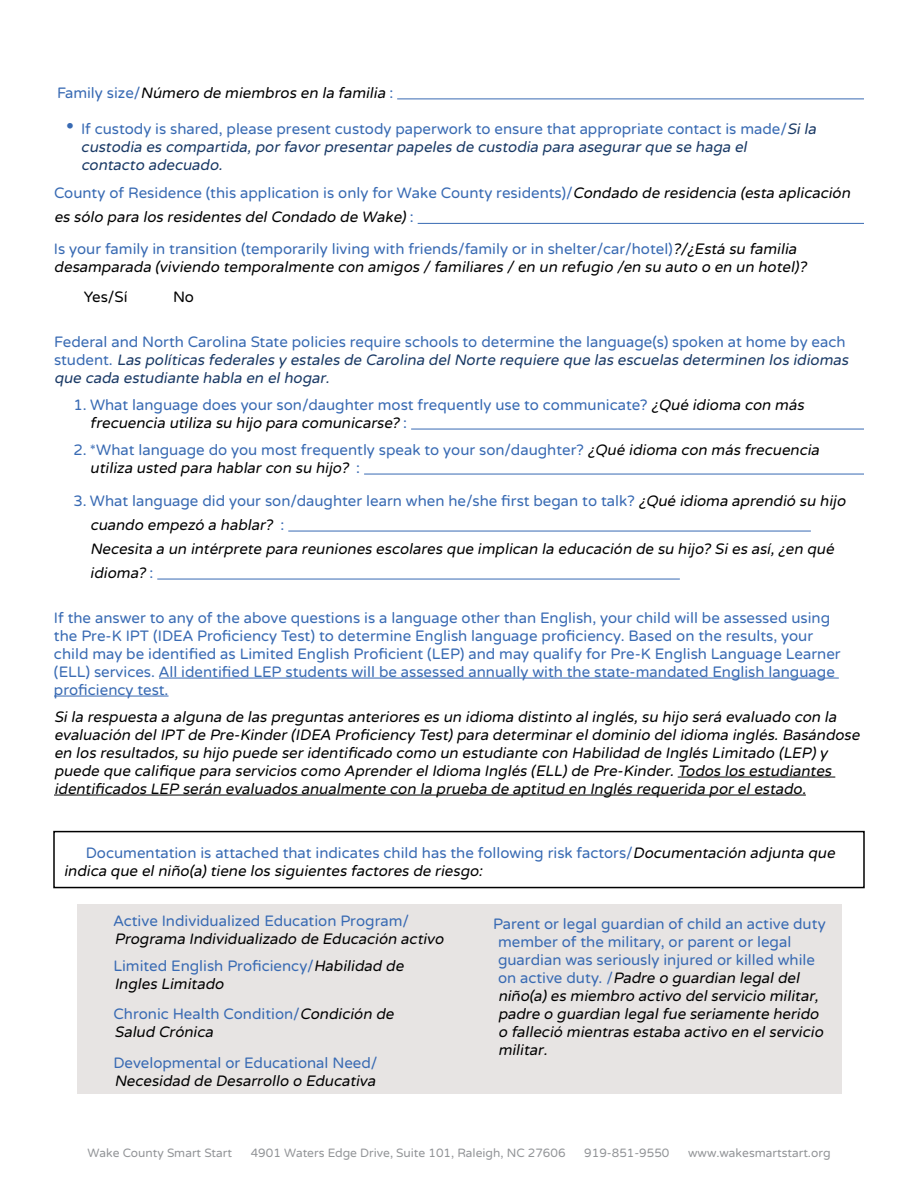
<style>
.page{position:relative;width:918px;height:1188px;background:#fff}
.page>*{position:absolute;margin:0;border:0;box-sizing:border-box;transform-origin:0 0}
.t1{font:italic 15px/18px "Varela Round";color:#000}
.t2{font:15px/18px "Varela Round";color:#386ab3}
.t3{font:italic 15px/18px "Varela Round";color:#193965}
.t4{font:15px "Varela Round";letter-spacing:-.01em;color:#000}
.t5{font:12px "Varela Round";color:#939598}
.s1{font-style:normal;color:#386ab3}
.s2{font-style:normal;font-size:21px;color:#386ab3}
.s3{font-style:italic;color:#000}
</style>
<div class="page">
<hr style="left:397px;top:99px;width:467px;height:1px;background:#386ab3">
<hr style="left:418px;top:223px;width:446px;height:1px;background:#386ab3">
<hr style="left:411px;top:429px;width:453px;height:1px;background:#386ab3">
<hr style="left:364px;top:474px;width:500px;height:1px;background:#386ab3">
<hr style="left:288px;top:531px;width:523px;height:1px;background:#386ab3">
<hr style="left:157px;top:579px;width:523px;height:1px;background:#386ab3">
<hr style="left:159px;top:678px;width:680px;height:1px;background:#386ab3">
<hr style="left:54px;top:696px;width:115px;height:1px;background:#386ab3">
<hr style="left:678px;top:777px;width:157px;height:1px;background:#000">
<hr style="left:54px;top:795px;width:752px;height:1px;background:#000">
<div style="left:77px;top:904px;width:764px;height:190px;background:#e7e4e3"></div>
<div style="left:53px;top:831px;width:812px;height:57px;border:2px solid #000"></div>
<p class="t1" style="left:57px;top:84px;width:338px"><span class="s1">Fa m i l y s i z e /</span> Número de miembros en la familia <span class="s1">:</span></p>
<p class="t3" style="left:81px;top:120px;width:740px;text-indent:-15px"><span class="s2">•</span> <span class="s1">If custody is shared, please present custody paperwork to ensure that appropriate contact is made/</span>Sila custodia es compartida,porfavorpresentarpapeles de custodia para asegurarque se haga el contacto adecuado.</p>
<p class="t1" style="left:54px;top:182px;width:801px;line-height:24px"><span class="s1">County of Residence (this application is only for Wake County residents)/</span>Condado de residencia (esta aplicación es sólo para los residentes delCondado de Wake)<span class="s1">:</span></p>
<p class="t1" style="left:54px;top:240px;width:757px"><span class="s1">Is your family in transition (temporarily living with friends/family or in shelter/car/hotel)</span>?/¿Está su familia desamparada (viviendo temporalmente con amigos / familiares / en un refugio /en su auto o en un hotel)?</p>
<p class="t4" style="left:84px;top:288px;width:45px">Yes/Sí</p>
<p class="t4" style="left:173px;top:288px;width:22px">No</p>
<p class="t3" style="left:54px;top:333px;width:799px"><span class="s1">Federal and North Carolina State policies require schools to determine the language(s) spoken at home by each s t u d e n t .</span> Las políticas federales y estales de Carolina delNorte requiere que las escuelas determinen los idiomas que cada estudiante habla en elhogar.</p>
<p class="t2" style="left:90px;top:396px;width:719px;text-indent:-16px">1. What language does your son/daughter most frequently use to communicate? <span class="s3">¿Qué idioma con más frecuencia utiliza su hijo para comunicarse?</span> :</p>
<p class="t2" style="left:90px;top:441px;width:734px;text-indent:-17px">2. *What language do you most frequently speak to your son/daughter? <span class="s3">¿Qué idioma con más frecuencia utiliza usted para hablarcon su hijo?</span> :</p>
<p class="t1" style="left:90px;top:489px;width:760px;line-height:24px;text-indent:-17px"><span class="s1">3. What language did your son/daughter learn when he/she first began to talk?</span> ¿Qué idioma aprendió su hijo cuando empezó a hablar? <span class="s1">:<br></span>Necesita a un intérprete para reuniones escolares que implican la educación de su hijo? Sies así,¿en qué idioma? <span class="s1">:</span></p>
<p class="t2" style="left:54px;top:609px;width:788px">If the answer to any of the above questions is a language other than English, your child will be assessed using the Pre-K IPT (IDEA Proficiency Test) to determine English language proficiency. Based on the results, your child may be identified as Limited English Proficient (LEP) and may qualify for Pre-K English Language Learner (ELL) services. All identified LEP students will be assessed annually with the state-mandated English language proficiency test.</p>
<p class="t1" style="left:54px;top:708px;width:810px">Sila respuesta a alguna de las preguntas anteriores es un idioma distinto alinglés,su hijo será evaluado con la evaluación delIPT de Pre-Kinder(IDEA Proficiency Test)para determinareldominio delidioma inglés.Basándose en los resultados,su hijo puede seridentificado como un estudiante con Habilidad de Inglés Limitado (LEP)y puede que califique para servicios como AprenderelIdioma Inglés (ELL)de Pre-Kinder.Todos los estudiantes identificados LEP serán evaluados anualmente con la prueba de aptitud en Inglés requerida porelestado.</p>
<p class="t1" style="left:64px;top:844px;width:776px;text-indent:22px"><span class="s1">Documentation is attached that indicates child has the following risk factors/</span>Documentación adjunta que indica que elniño(a)tiene los siguientes factores de riesgo:</p>
<p class="t2" style="left:113px;top:913px;width:297px">Active Individualized Education Program/</p>
<p class="t1" style="left:113px;top:926px;width:335px;line-height:27px">Programa Individualizado de Educación activo<br><span class="s1">Limited English Proficiency/</span>Habilidad de</p>
<p class="t1" style="left:113px;top:969px;width:285px;line-height:30.2px">Ingles Limitado<br><span class="s1">Chronic Health Condition/</span>Condición de</p>
<p class="t1" style="left:114px;top:1024px;width:103px">Salud Crónica</p>
<p class="t2" style="left:113px;top:1054px;width:266px">Developmental or Educational Need/</p>
<p class="t1" style="left:114px;top:1072px;width:266px">Necesidad de Desarrollo o Educativa</p>
<p class="t1" style="left:498px;top:916px;width:330px;text-indent:-5px"><span class="s1">Parent or legal guardian of child an active duty member of the military, or parent or legal guardian was seriously injured or killed while o n a ct i ve d u ty. /</span> Padre o guardian legaldel niño(a)es miembro activo delservicio militar, padre o guardian legalfue seriamente herido o falleció mientras estaba activo en elservicio militar.</p>
<p class="t5" style="left:87px;top:1146px;width:146px">Wake County Smart Start</p>
<p class="t5" style="left:251px;top:1146px;width:316px">4901 Waters Edge Drive, Suite 101, Raleigh, NC 27606</p>
<p class="t5" style="left:584px;top:1146px;width:87px">919-851-9550</p>
<p class="t5" style="left:688px;top:1146px;width:144px">www.wakesmartstart.org</p>
</div>
